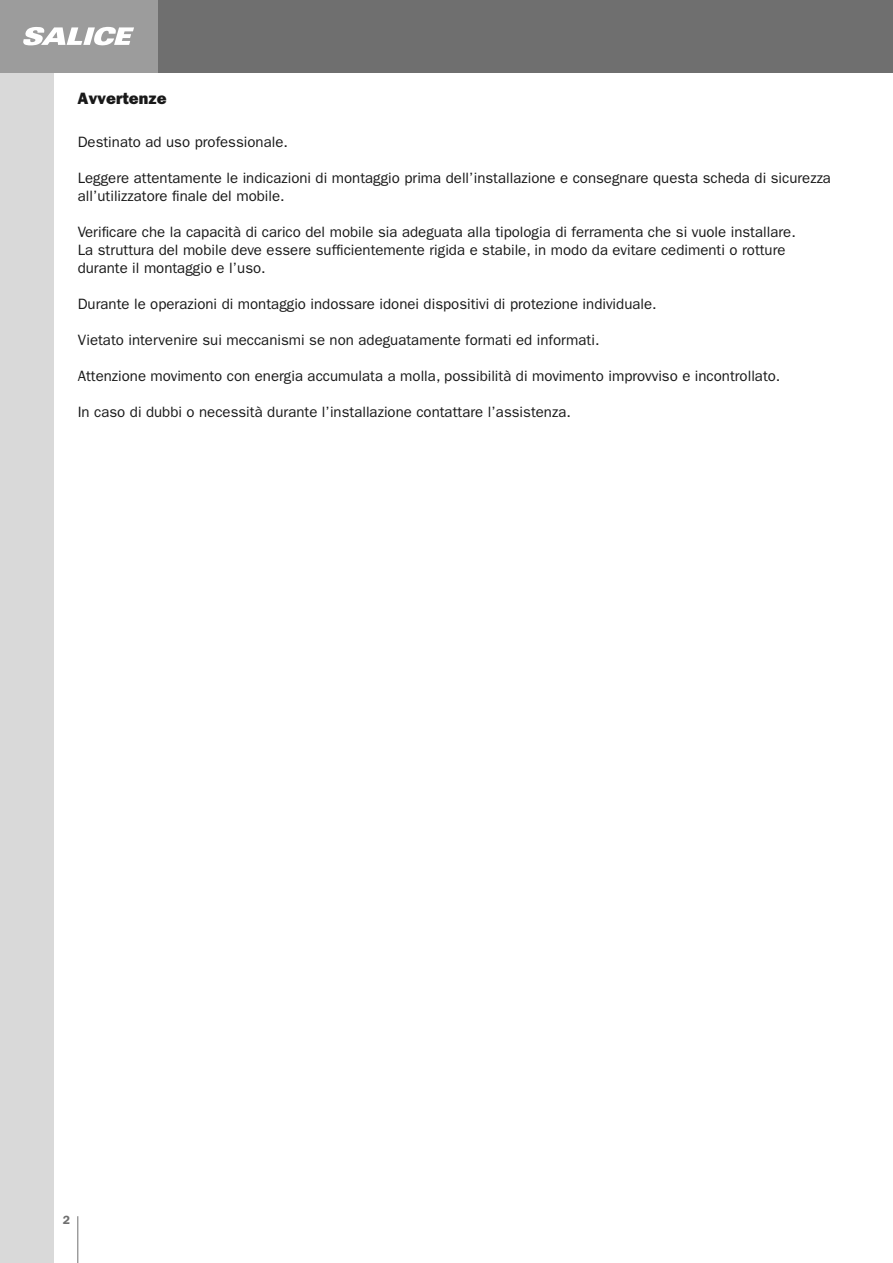
<style>
.page{position:relative;width:893px;height:1263px;background:#fff}
.page>*{position:absolute;margin:0;border:0;box-sizing:border-box;transform-origin:0 0}
.t1{font:16.5px "ITC Franklin Gothic Std Hvy";color:#191919}
.t2{font:15px/18px "ITC Franklin Gothic Std";color:#191919}
.t3{font:600 12px "ITC Franklin Gothic Std";color:#6f6f6f}
</style>
<div class="page">
<div style="left:0;top:0;width:54px;height:1263px;background:#d9d9d9"></div>
<div style="left:0;top:0;width:893px;height:72px;background:#6f6f6f"></div>
<div style="left:0;top:0;width:157px;height:72px;background:#9c9c9c"></div>
<svg style="left:23px;top:27px;width:111px;height:18px"></svg>
<hr style="left:78px;top:1216px;width:1px;height:47px;background:#6f6f6f">
<p class="t1" style="left:77px;top:89px;width:91px">Avvertenze</p>
<p class="t2" style="left:78px;top:133px;width:212px">Destinato ad uso professionale.</p>
<p class="t2" style="left:78px;top:169px;width:755px">Leggere attentamente le indicazioni di montaggio prima dell’installazione e consegnare questa scheda di sicurezza all’utilizzatore finale del mobile.</p>
<p class="t2" style="left:78px;top:223px;width:720px">Verificare che la capacità di carico del mobile sia adeguata alla tipologia di ferramenta che si vuole installare.<br>La struttura del mobile deve essere sufficientemente rigida e stabile, in modo da evitare cedimenti o rotture durante il montaggio e l’uso.</p>
<p class="t2" style="left:78px;top:295px;width:581px">Durante le operazioni di montaggio indossare idonei dispositivi di protezione individuale.</p>
<p class="t2" style="left:78px;top:331px;width:523px">Vietato intervenire sui meccanismi se non adeguatamente formati ed informati.</p>
<p class="t2" style="left:78px;top:367px;width:704px">Attenzione movimento con energia accumulata a molla, possibilità di movimento improvviso e incontrollato.</p>
<p class="t2" style="left:78px;top:403px;width:495px">In caso di dubbi o necessità durante l’installazione contattare l’assistenza.</p>
<p class="t3" style="left:63px;top:1213px;width:9px">2</p>
</div>
